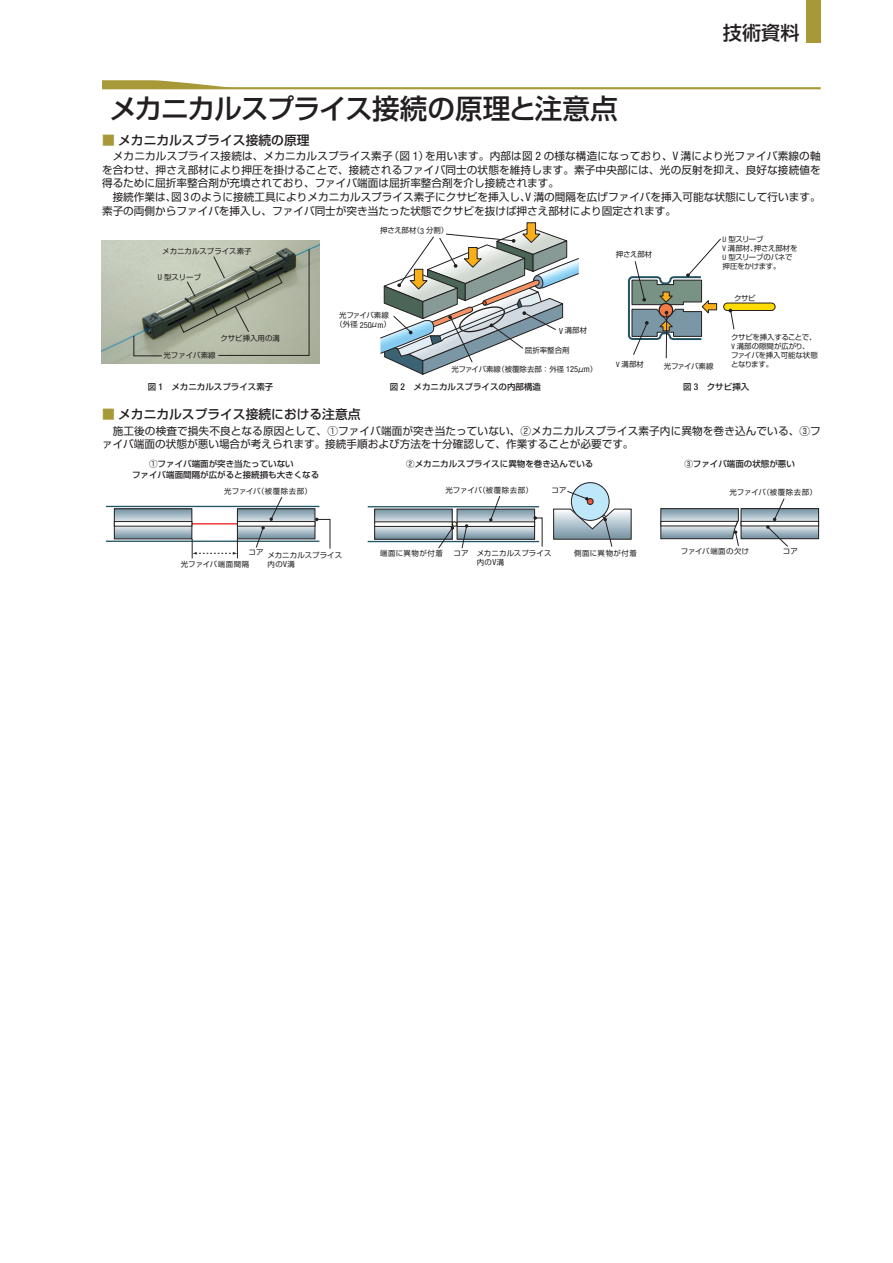
<style>
.page{position:relative;width:893px;height:1263px;background:#fff}
.page>*{position:absolute;margin:0;border:0;box-sizing:border-box;transform-origin:0 0}
.t1{font:500 27.6px "Shin Go Pr 5";letter-spacing:-.035em;color:#231f20}
.t2{font:500 19.2px "Shin Go Pr 5";color:#231f20}
.t3{font:500 12.75px "Shin Go Pr 5";color:#231f20}
.t4{font:10.65px/13.8px "Shin Go Pr 5";color:#231f20}
.t5{font:500 8.55px/11.7px "Shin Go Pr 5";color:#231f20}
.t6{font:7.5px/9.3px "Shin Go Pr 5";color:#231f20}
.t7{font:7.5px/9px "Shin Go Pr 5";letter-spacing:-.03em;color:#231f20}
.t8{font:7.5px "Shin Go Pr 5";letter-spacing:.035em;color:#231f20}
.t9{font:7.5px/9px "Shin Go Pr 5";letter-spacing:-.035em;color:#231f20;text-align:center}
.t10{font:7.5px "Shin Go Pr 5";letter-spacing:.065em;color:#231f20}
.t11{font:7.5px "Shin Go Pr 5";letter-spacing:.05em;color:#231f20}
.s1{color:#a79937}
.s2{font-family:"Helvetica Neue LT Std";font-stretch:condensed;font-size:11.7px}
.s3{font-family:"Helvetica Neue LT Std";font-stretch:condensed;font-size:8.4px}
.s4{font-family:"Helvetica Neue LT Std";font-stretch:condensed}
.s5{font-family:"Helvetica Neue LT Std";font-stretch:condensed;font-size:8.25px}
.s6{font-family:"Helvetica Neue LT Std";font-stretch:condensed;font-size:9.3px}
</style>
<div class="page">
<hr style="left:102px;top:87px;width:719px;height:2px;background:#a79937">
<svg style="left:102px;top:80px;width:139px;height:8px"></svg>
<img style="left:102px;top:240px;width:217px;height:123px">
<svg style="left:133px;top:335px;width:29px;height:21px"></svg>
<svg style="left:177px;top:249px;width:133px;height:107px;background:#9aa08f"></svg>
<svg style="left:380px;top:222px;width:199px;height:153px"></svg>
<div style="left:724px;top:303px;width:51px;height:7px;background:#ffdc01;border-radius:4px"></div>
<div style="left:723px;top:303px;width:52px;height:8px;border:1px solid #231f20;border-radius:4px"></div>
<svg style="left:729px;top:309px;width:6px;height:21px"></svg>
<svg style="left:627px;top:238px;width:94px;height:121px"></svg>
<hr style="left:120px;top:523px;width:186px;height:1px;background:#ee1d23">
<hr style="left:106px;top:506px;width:213px;height:1px;background:#205264">
<hr style="left:106px;top:541px;width:213px;height:1px;background:#205264">
<svg style="left:116px;top:511px;width:74px;height:26px;background:#a9bbc5"></svg>
<div style="left:114px;top:509px;width:78px;height:30px;border:1px solid #231f20"></div>
<div style="left:114px;top:521px;width:78px;height:5px;background:#fff"></div>
<div style="left:114px;top:521px;width:78px;height:5px;border:1px solid #231f20"></div>
<svg style="left:239px;top:511px;width:74px;height:26px"></svg>
<div style="left:237px;top:509px;width:78px;height:30px;border:1px solid #231f20"></div>
<div style="left:237px;top:521px;width:78px;height:5px;background:#fff"></div>
<div style="left:237px;top:521px;width:78px;height:5px;border:1px solid #231f20"></div>
<svg style="left:192px;top:539px;width:46px;height:19px"></svg>
<svg style="left:256px;top:497px;width:26px;height:51px"></svg>
<svg style="left:315px;top:518px;width:15px;height:31px"></svg>
<hr style="left:368px;top:506px;width:171px;height:1px;background:#205264">
<hr style="left:368px;top:541px;width:171px;height:1px;background:#205264">
<svg style="left:376px;top:511px;width:74px;height:26px"></svg>
<div style="left:374px;top:509px;width:78px;height:30px;border:1px solid #231f20"></div>
<hr style="left:375px;top:522px;width:77px;height:4px;background:#fff">
<div style="left:374px;top:522px;width:78px;height:5px;border:1px solid #231f20"></div>
<svg style="left:459px;top:511px;width:74px;height:26px"></svg>
<div style="left:457px;top:509px;width:78px;height:30px;border:1px solid #231f20"></div>
<hr style="left:457px;top:522px;width:78px;height:4px;background:#fff">
<div style="left:457px;top:522px;width:78px;height:5px;border:1px solid #231f20"></div>
<svg style="left:489px;top:496px;width:11px;height:26px"></svg>
<svg style="left:438px;top:521px;width:30px;height:28px"></svg>
<div style="left:571px;top:483px;width:38px;height:37px;background:#bee7fa;border-radius:50%"></div>
<div style="left:571px;top:482px;width:38px;height:39px;border:1px solid #231f20;border-radius:50%"></div>
<svg style="left:553px;top:491px;width:79px;height:56px"></svg>
<svg style="left:533px;top:516px;width:10px;height:31px"></svg>
<svg style="left:743px;top:510px;width:74px;height:27px"></svg>
<div style="left:741px;top:508px;width:78px;height:31px;border:1px solid #231f20"></div>
<div style="left:741px;top:521px;width:78px;height:5px;background:#fff"></div>
<div style="left:741px;top:521px;width:78px;height:5px;border:1px solid #231f20"></div>
<svg style="left:766px;top:498px;width:22px;height:49px"></svg>
<svg style="left:660px;top:508px;width:79px;height:38px"></svg>
<div style="left:806px;top:0;width:15px;height:43px;background:#a79937"></div>
<h2 class="t2" style="left:723px;top:17px;width:78px">技術資料</h2>
<h1 class="t1" style="left:110px;top:86px;width:510px">メカニカルスプライス接続の原理と注意点</h1>
<p class="t3" style="left:102px;top:129px;width:209px"><span class="s1">■</span> メカニカルスプライス接続の原理</p>
<p class="t4" style="left:102px;top:148px;width:720px;text-indent:11px">メカニカルスプライス接続は、メカニカルスプライス素子（図 <span class="s2">1</span>）を用います。内部は図 <span class="s2">2</span> の様な構造になっており、<span class="s2">V</span> 溝により光ファイバ素線の軸を合わせ、押さえ部材により押圧を掛けることで、接続されるファイバ同士の状態を維持します。素子中央部には、光の反射を抑え、良好な接続値を得るために屈折率整合剤が充填されており、ファイバ端面は屈折率整合剤を介し接続されます。<br>　接続作業は、図<span class="s2">3</span>のように接続工具によりメカニカルスプライス素子にクサビを挿入し、<span class="s2">V</span> 溝の間隔を広げファイバを挿入可能な状態にして行います。素子の両側からファイバを挿入し、ファイバ同士が突き当たった状態でクサビを抜けば押さえ部材により固定されます。</p>
<p class="t6" style="left:162px;top:246px;width:91px">メカニカルスプライス素子</p>
<p class="t6" style="left:380px;top:225px;width:70px">押さえ部材（<span class="s3">3</span> 分割）</p>
<p class="t7" style="left:723px;top:234px;width:76px"><span class="s4">U</span> 型スリーブ<br><span class="s4">V</span> 溝部材、押さえ部材を<br><span class="s4">U</span> 型スリーブのバネで押圧をかけます。</p>
<p class="t6" style="left:734px;top:292px;width:23px">クサビ</p>
<p class="t6" style="left:616px;top:249px;width:38px">押さえ部材</p>
<p class="t6" style="left:158px;top:272px;width:45px"><span class="s5">U</span> 型スリーブ</p>
<p class="t9" style="left:335px;top:310px;width:57px">光ファイバ素線（外径 <span class="s3">250</span>μ<span class="s3">m</span>）</p>
<p class="t6" style="left:559px;top:325px;width:30px"><span class="s3">V</span> 溝部材</p>
<p class="t7" style="left:731px;top:332px;width:88px">クサビを挿入することで、<br><span class="s4">V</span> 溝部の隙間が広がり、ファイバを挿入可能な状態となります。</p>
<p class="t6" style="left:220px;top:333px;width:61px">クサビ挿入用の溝</p>
<p class="t6" style="left:525px;top:345px;width:46px">屈折率整合剤</p>
<p class="t6" style="left:451px;top:364px;width:147px">光ファイバ素線（被覆除去部：外径 <span class="s3">125</span>μ<span class="s3">m</span>）</p>
<p class="t6" style="left:164px;top:350px;width:54px">光ファイバ素線</p>
<p class="t5" style="left:148px;top:380px;width:127px">図 <span class="s6">1</span>　メカニカルスプライス素子</p>
<p class="t5" style="left:390px;top:380px;width:153px">図 <span class="s6">2</span>　メカニカルスプライスの内部構造</p>
<p class="t5" style="left:683px;top:380px;width:68px">図 <span class="s6">3</span>　クサビ挿入</p>
<p class="t6" style="left:616px;top:358px;width:29px"><span class="s4">V</span> 溝部材</p>
<p class="t9" style="left:664px;top:361px;width:51px">光ファイバ素線</p>
<p class="t3" style="left:102px;top:404px;width:260px"><span class="s1">■</span> メカニカルスプライス接続における注意点</p>
<p class="t4" style="left:102px;top:423px;width:720px;text-indent:11px">施工後の検査で損失不良となる原因として、①ファイバ端面が突き当たっていない、②メカニカルスプライス素子内に異物を巻き込んでいる、③ファイバ端面の状態が悪い場合が考えられます。接続手順および方法を十分確認して、作業することが必要です。</p>
<p class="t5" style="left:132px;top:457px;width:189px;text-indent:17px">①ファイバ端面が突き当たっていない<br>ファイバ端面間隔が広がると接続損も大きくなる</p>
<p class="t5" style="left:406px;top:457px;width:189px">②メカニカルスプライスに異物を巻き込んでいる</p>
<p class="t5" style="left:684px;top:457px;width:112px">③ファイバ端面の状態が悪い</p>
<p class="t8" style="left:224px;top:485px;width:89px">光ファイバ（被覆除去部）</p>
<p class="t8" style="left:445px;top:484px;width:89px">光ファイバ（被覆除去部）</p>
<p class="t6" style="left:552px;top:485px;width:17px">コア</p>
<p class="t8" style="left:729px;top:486px;width:89px">光ファイバ（被覆除去部）</p>
<p class="t6" style="left:249px;top:547px;width:17px">コア</p>
<p class="t10" style="left:380px;top:547px;width:64px">端面に異物が付着</p>
<p class="t6" style="left:268px;top:549px;width:76px">メカニカルスプライス</p>
<p class="t8" style="left:181px;top:558px;width:70px">光ファイバ端面間隔</p>
<p class="t6" style="left:268px;top:559px;width:29px">内の<span class="s3">V</span>溝</p>
<p class="t6" style="left:477px;top:548px;width:76px">メカニカルスプライス内の<span class="s3">V</span>溝</p>
<p class="t6" style="left:453px;top:548px;width:17px">コア</p>
<p class="t10" style="left:574px;top:547px;width:64px">側面に異物が付着</p>
<p class="t11" style="left:681px;top:545px;width:70px">ファイバ端面の欠け</p>
<p class="t6" style="left:783px;top:546px;width:17px">コア</p>
</div>
